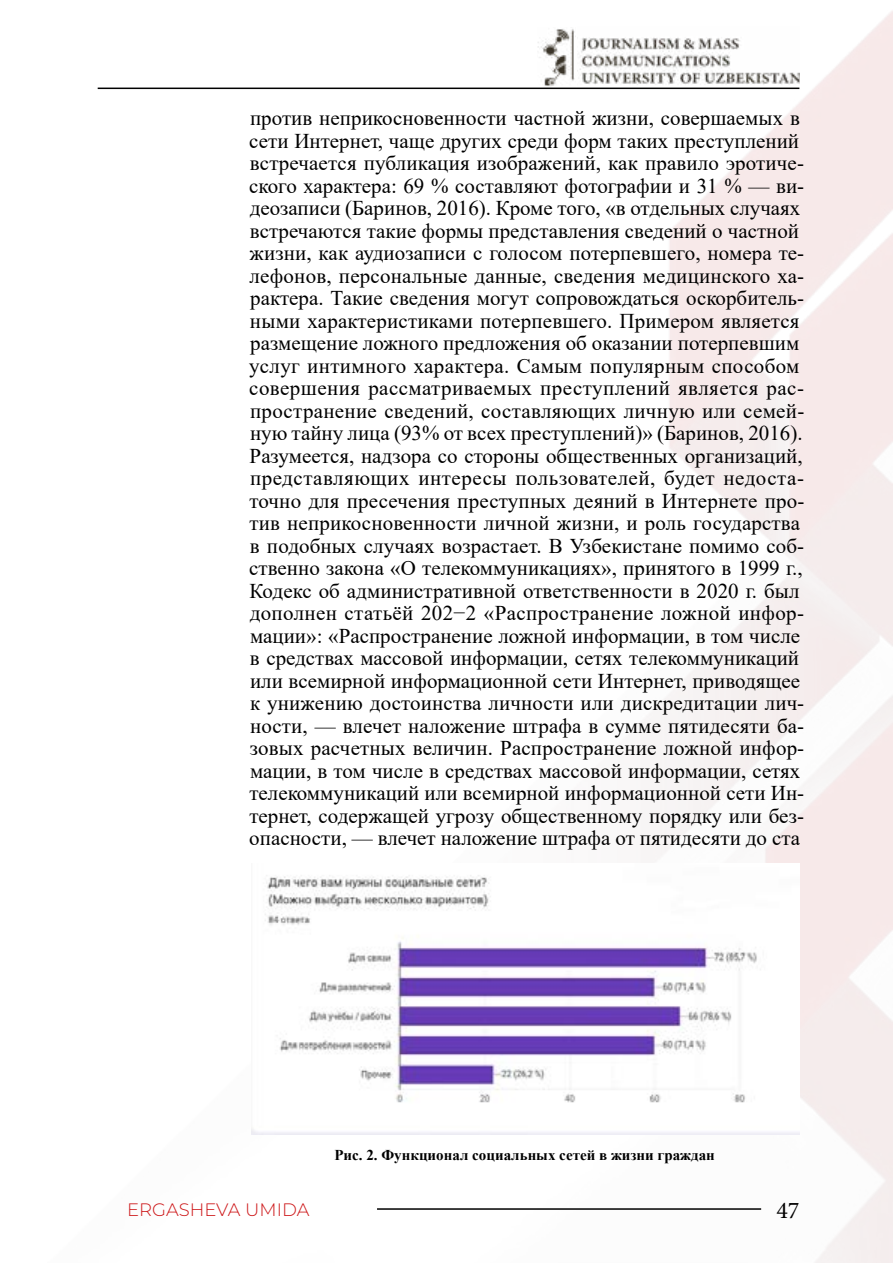
<style>
.page{position:relative;width:893px;height:1263px;background:#fff}
.page>*{position:absolute;margin:0;border:0;box-sizing:border-box;transform-origin:0 0}
.t1{font:24px "Minion Pro";color:#000}
.t2{font:21px/22.5px "Times New Roman";color:#000}
.t3{font:100 18px "Montserrat";color:#cd1719}
.t4{font:700 15px "Times New Roman";color:#000}
</style>
<div class="page">
<img style="left:97px;top:11px;width:796px;height:1252px">
<img style="left:538px;top:27px;width:38px;height:61px">
<img style="left:578px;top:27px;width:221px;height:61px">
<img style="left:251px;top:863px;width:548px;height:271px">
<p class="t2" style="left:249px;top:106px;width:557px">против неприкосновенности частной жизни, совершаемых в сети Интернет, чаще других среди форм таких преступлений встречается публикация изображений, как правило эротиче&shy;ского характера: 69 % составляют фотографии и 31 % — ви&shy;деозаписи (Баринов, 2016). Кроме того, «в отдельных случаях встречаются такие формы представления сведений о частной жизни, как аудиозаписи с голосом потерпевшего, номера те&shy;лефонов, персональные данные, сведения медицинского ха&shy;рактера. Такие сведения могут сопровождаться оскорбитель&shy;ными характеристиками потерпевшего. Примером является размещение ложного предложения об оказании потерпевшим услуг интимного характера. Самым популярным способом совершения рассматриваемых преступлений является рас&shy;пространение сведений, составляющих личную или семей&shy;ную тайну лица (93% от всех преступлений)» (Баринов, 2016).<br>Разумеется, надзора со стороны общественных организаций, представляющих интересы пользователей, будет недоста&shy;точно для пресечения преступных деяний в Интернете про&shy;тив неприкосновенности личной жизни, и роль государства в подобных случаях возрастает. В Узбекистане помимо соб&shy;ственно закона «О телекоммуникациях», принятого в 1999 г., Кодекс об административной ответственности в 2020 г. был дополнен статьёй 202−2 «Распространение ложной инфор&shy;мации»: «Распространение ложной информации, в том числе в средствах массовой информации, сетях телекоммуникаций или всемирной информационной сети Интернет, приводящее к унижению достоинства личности или дискредитации лич&shy;ности, — влечет наложение штрафа в сумме пятидесяти ба&shy;зовых расчетных величин. Распространение ложной инфор&shy;мации, в том числе в средствах массовой информации, сетях телекоммуникаций или всемирной информационной сети Ин&shy;тернет, содержащей угрозу общественному порядку или без&shy;опасности, — влечет наложение штрафа от пятидесяти до ста</p>
<p class="t3" style="left:127px;top:1197px;width:184px">ERGASHEVA UMIDA</p>
<p class="t4" style="left:334px;top:1144px;width:382px">Рис. 2. Функционал социальных сетей в жизни граждан</p>
<p class="t1" style="left:776px;top:1194px;width:25px">47</p>
</div>
